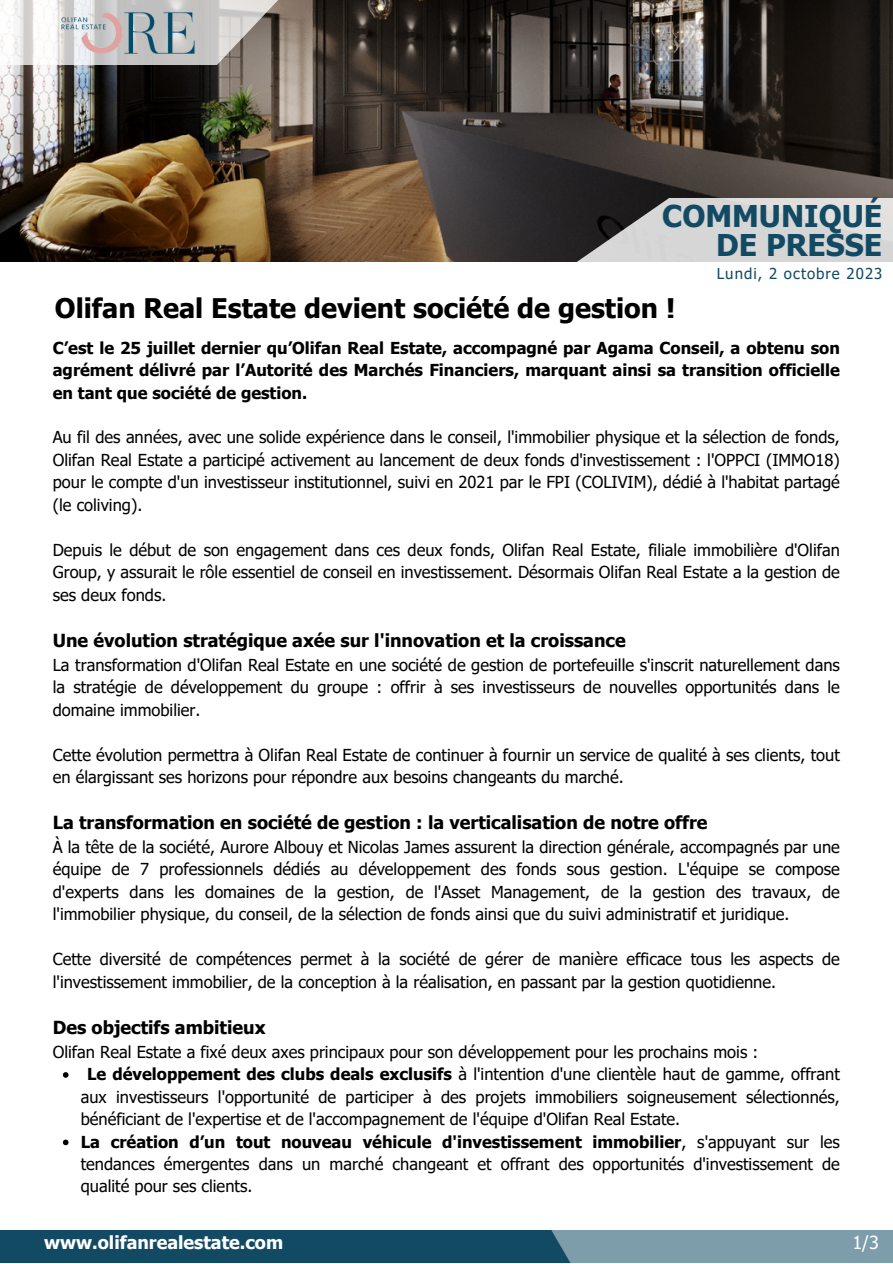
<style>
.page{position:relative;width:893px;height:1264px;background:#fff}
.page>*{position:absolute;margin:0;border:0;box-sizing:border-box;transform-origin:0 0}
.t1{font:700 30px/29.2px "Tahoma";color:#134a63;text-align:right}
.t2{font:700 27px "Tahoma";color:#000}
.t3{font:700 18px "Tahoma";color:#000}
.t4{font:700 18px "Tahoma";color:#fff}
.t5{font:18px "Tahoma";color:#fff}
.t6{font:16.5px/22.5px "Tahoma";color:#000;text-align:justify}
.t7{font:700 16.5px/22.5px "Tahoma";color:#000;text-align:justify}
.t8{font:15px "Tahoma";letter-spacing:.07em;color:#134a63}
.s1{font-weight:700}
</style>
<div class="page">
<img style="left:0;top:0;width:892px;height:262px">
<svg style="left:519px;top:198px;width:373px;height:64px;background:#a6a5a5"></svg>
<div style="left:369px;top:1229px;width:523px;height:33px;background:#7d9daa"></div>
<svg style="left:0;top:1229px;width:664px;height:33px;fill:#134a63"></svg>
<svg style="left:0;top:0;width:369px;height:65px"></svg>
<img style="left:55px;top:0;width:146px;height:65px">
<svg style="left:63px;top:1072px;width:5px;height:5px"></svg>
<svg style="left:63px;top:1139px;width:5px;height:6px"></svg>
<p class="t1" style="left:662px;top:200px;width:221px">COMMUNIQUÉ<br>DE PRESSE</p>
<p class="t8" style="left:716px;top:264px;width:167px">Lundi, 2 octobre 2023</p>
<p class="t2" style="left:55px;top:290px;width:622px">Olifan Real Estate devient société de gestion !</p>
<p class="t7" style="left:53px;top:336px;width:788px">C’est le 25 juillet dernier qu’Olifan Real Estate, accompagné par Agama Conseil, a obtenu son agrément délivré par l’Autorité des Marchés Financiers, marquant ainsi sa transition officielle en tant que société de gestion.</p>
<p class="t6" style="left:53px;top:425px;width:788px">Au fil des années, avec une solide expérience dans le conseil, l'immobilier physique et la sélection de fonds, Olifan Real Estate a participé activement au lancement de deux fonds d'investissement : l'OPPCI (IMMO18) pour le compte d'un investisseur institutionnel, suivi en 2021 par le FPI (COLIVIM), dédié à l'habitat partagé (le coliving).</p>
<p class="t6" style="left:53px;top:538px;width:788px">Depuis le début de son engagement dans ces deux fonds, Olifan Real Estate, filiale immobilière d'Olifan Group, y assurait le rôle essentiel de conseil en investissement. Désormais Olifan Real Estate a la gestion de ses deux fonds.</p>
<p class="t3" style="left:53px;top:629px;width:574px">Une évolution stratégique axée sur l'innovation et la croissance</p>
<p class="t6" style="left:53px;top:653px;width:788px">La transformation d'Olifan Real Estate en une société de gestion de portefeuille s'inscrit naturellement dans la stratégie de développement du groupe : offrir à ses investisseurs de nouvelles opportunités dans le domaine immobilier.</p>
<p class="t6" style="left:53px;top:742px;width:788px">Cette évolution permettra à Olifan Real Estate de continuer à fournir un service de qualité à ses clients, tout en élargissant ses horizons pour répondre aux besoins changeants du marché.</p>
<p class="t3" style="left:53px;top:811px;width:656px">La transformation en société de gestion : la verticalisation de notre offre</p>
<p class="t6" style="left:53px;top:835px;width:788px">À la tête de la société, Aurore Albouy et Nicolas James assurent la direction générale, accompagnés par une équipe de 7 professionnels dédiés au développement des fonds sous gestion. L'équipe se compose d'experts dans les domaines de la gestion, de l'Asset Management, de la gestion des travaux, de l'immobilier physique, du conseil, de la sélection de fonds ainsi que du suivi administratif et juridique.</p>
<p class="t6" style="left:53px;top:947px;width:788px">Cette diversité de compétences permet à la société de gérer de manière efficace tous les aspects de l'investissement immobilier, de la conception à la réalisation, en passant par la gestion quotidienne.</p>
<p class="t3" style="left:53px;top:1015px;width:214px">Des objectifs ambitieux</p>
<p class="t6" style="left:53px;top:1039px;width:707px">Olifan Real Estate a fixé deux axes principaux pour son développement pour les prochains mois :</p>
<p class="t6" style="left:81px;top:1062px;width:760px;text-indent:6px"><span class="s1">Le développement des clubs deals exclusifs</span> à l'intention d'une clientèle haut de gamme, offrant aux investisseurs l'opportunité de participer à des projets immobiliers soigneusement sélectionnés, bénéficiant de l'expertise et de l'accompagnement de l'équipe d'Olifan Real Estate.</p>
<p class="t6" style="left:81px;top:1129px;width:760px"><span class="s1">La création d’un tout nouveau véhicule d'investissement immobilier</span>, s'appuyant sur les tendances émergentes dans un marché changeant et offrant des opportunités d'investissement de qualité pour ses clients.</p>
<p class="t4" style="left:44px;top:1230px;width:240px">www.olifanrealestate.com</p>
<p class="t5" style="left:852px;top:1230px;width:28px">1/3</p>
</div>
